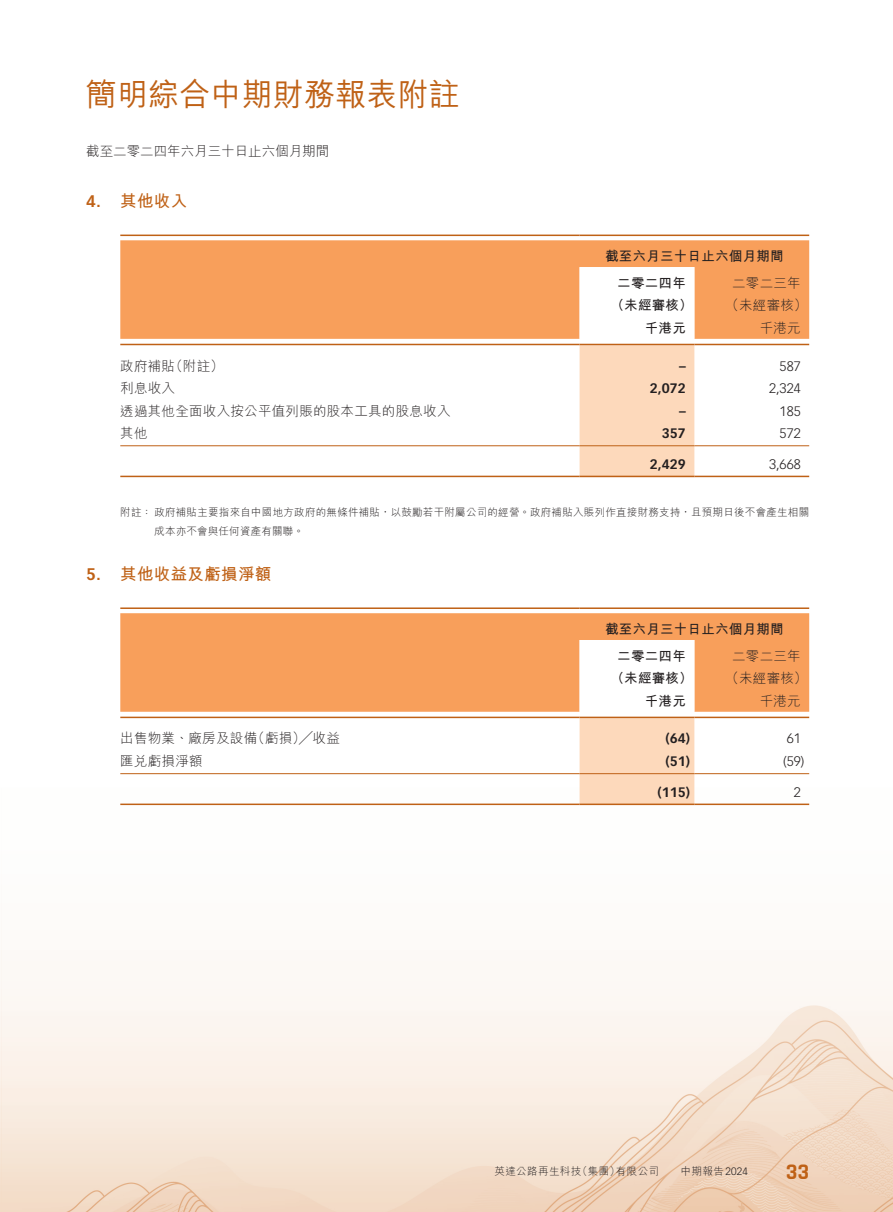
<style>
.page{position:relative;width:893px;height:1212px;background:#fff}
.page>*{position:absolute;margin:0;border:0;box-sizing:border-box;transform-origin:0 0}
.t1{font:500 31.5px "M Hei HK";letter-spacing:.02em;color:#bf6116}
.t2{font:700 22.5px "Rajdhani";color:#bf6116}
._01_H1{font:700 16.5px "M Hei HK";letter-spacing:.02em;color:#bf6116}
._50_Table_txt{font:300 13.5px "M Hei HK";letter-spacing:.02em;color:#231f20}
._50_Table_txt-2{font:700 13.5px "M Hei HK";letter-spacing:.02em;color:#231f20}
._50_Table_txt-3{font:700 13.5px "Vectora LT Std";color:#231f20}
._50_Table_txt-4{font:300 13.5px "Vectora LT Std";color:#231f20}
._50_Table_txt-5{font:300 13.5px "M Hei HK";color:#231f20}
._06_Notes{font:300 10.5px/19.5px "M Hei HK";letter-spacing:.025em;color:#231f20}
.s1{font-family:"Vectora LT Std"}
</style>
<div class="page">
<img style="left:0;top:607px;width:893px;height:605px">
<div style="left:120px;top:240px;width:689px;height:99px;background:#f89f5b"></div>
<svg style="left:580px;top:267px;width:114px;height:72px"></svg>
<div style="left:580px;top:345px;width:114px;height:131px;background:#fdd9bb"></div>
<hr style="left:120px;top:235px;width:460px;height:1px;background:#bf6116">
<hr style="left:580px;top:235px;width:229px;height:1px;background:#bf6116">
<hr style="left:120px;top:344px;width:460px;height:1px;background:#bf6116">
<hr style="left:580px;top:344px;width:114px;height:1px;background:#bf6116">
<hr style="left:694px;top:344px;width:115px;height:1px;background:#bf6116">
<hr style="left:120px;top:445px;width:460px;height:1px;background:#bf6116">
<hr style="left:580px;top:445px;width:114px;height:1px;background:#bf6116">
<hr style="left:694px;top:445px;width:115px;height:1px;background:#bf6116">
<hr style="left:120px;top:476px;width:460px;height:1px;background:#bf6116">
<hr style="left:580px;top:476px;width:114px;height:1px;background:#bf6116">
<hr style="left:694px;top:476px;width:115px;height:1px;background:#bf6116">
<div style="left:120px;top:613px;width:689px;height:99px;background:#f89f5b"></div>
<svg style="left:580px;top:640px;width:114px;height:72px"></svg>
<div style="left:580px;top:718px;width:114px;height:85px;background:#fdd9bb"></div>
<hr style="left:120px;top:607px;width:460px;height:2px;background:#bf6116">
<hr style="left:580px;top:607px;width:229px;height:2px;background:#bf6116">
<hr style="left:120px;top:717px;width:460px;height:1px;background:#bf6116">
<hr style="left:580px;top:717px;width:114px;height:1px;background:#bf6116">
<hr style="left:694px;top:717px;width:115px;height:1px;background:#bf6116">
<hr style="left:120px;top:773px;width:460px;height:1px;background:#bf6116">
<hr style="left:580px;top:773px;width:114px;height:1px;background:#bf6116">
<hr style="left:694px;top:773px;width:115px;height:1px;background:#bf6116">
<hr style="left:120px;top:803px;width:460px;height:2px;background:#bf6116">
<hr style="left:580px;top:803px;width:114px;height:2px;background:#bf6116">
<hr style="left:694px;top:803px;width:115px;height:2px;background:#bf6116">
<h1 class="t1" style="left:86px;top:72px;width:375px">簡明綜合中期財務報表附註</h1>
<p class="_50_Table_txt-5" style="left:86px;top:144px;width:244px">截至二零二四年六月三十日止六個月期間</p>
<p class="_01_H1" style="left:86px;top:189px;width:103px"><span class="s1">4.</span> 其他收入</p>
<p class="_50_Table_txt-2" style="left:605px;top:246px;width:180px">截至六月三十日止六個月期間</p>
<p class="_50_Table_txt-2" style="left:617px;top:273px;width:70px">二零二四年</p>
<p class="_50_Table_txt" style="left:732px;top:276px;width:70px">二零二三年</p>
<p class="_50_Table_txt-2" style="left:611px;top:296px;width:83px">（未經審核）</p>
<p class="_50_Table_txt" style="left:726px;top:298px;width:83px">（未經審核）</p>
<p class="_50_Table_txt-2" style="left:645px;top:318px;width:43px">千港元</p>
<p class="_50_Table_txt" style="left:760px;top:321px;width:43px">千港元</p>
<p class="_50_Table_txt" style="left:120px;top:359px;width:105px">政府補貼（附註）</p>
<p class="_50_Table_txt-3" style="left:679px;top:357px;width:8px">–</p>
<p class="_50_Table_txt-4" style="left:780px;top:358px;width:23px">587</p>
<p class="_50_Table_txt" style="left:120px;top:381px;width:56px">利息收入</p>
<p class="_50_Table_txt-3" style="left:650px;top:380px;width:37px">2,072</p>
<p class="_50_Table_txt-4" style="left:769px;top:380px;width:33px">2,324</p>
<p class="_50_Table_txt" style="left:120px;top:404px;width:332px">透過其他全面收入按公平值列賬的股本工具的股息收入</p>
<p class="_50_Table_txt-3" style="left:679px;top:402px;width:8px">–</p>
<p class="_50_Table_txt-4" style="left:780px;top:403px;width:23px">185</p>
<p class="_50_Table_txt" style="left:120px;top:426px;width:29px">其他</p>
<p class="_50_Table_txt-3" style="left:662px;top:425px;width:25px">357</p>
<p class="_50_Table_txt-4" style="left:780px;top:425px;width:23px">572</p>
<p class="_50_Table_txt-3" style="left:650px;top:456px;width:37px">2,429</p>
<p class="_50_Table_txt-4" style="left:769px;top:456px;width:33px">3,668</p>
<p class="_06_Notes" style="left:154px;top:502px;width:656px;text-indent:-34px">附註：政府補貼主要指來自中國地方政府的無條件補貼，以鼓勵若干附屬公司的經營。政府補貼入賬列作直接財務支持，且預期日後不會產生相關成本亦不會與任何資產有關聯。</p>
<p class="_01_H1" style="left:86px;top:562px;width:187px"><span class="s1">5.</span> 其他收益及虧損淨額</p>
<p class="_50_Table_txt-2" style="left:605px;top:619px;width:180px">截至六月三十日止六個月期間</p>
<p class="_50_Table_txt-2" style="left:617px;top:646px;width:70px">二零二四年</p>
<p class="_50_Table_txt" style="left:732px;top:649px;width:70px">二零二三年</p>
<p class="_50_Table_txt-2" style="left:611px;top:668px;width:83px">（未經審核）</p>
<p class="_50_Table_txt" style="left:726px;top:671px;width:83px">（未經審核）</p>
<p class="_50_Table_txt-2" style="left:645px;top:691px;width:43px">千港元</p>
<p class="_50_Table_txt" style="left:760px;top:694px;width:43px">千港元</p>
<p class="_50_Table_txt" style="left:120px;top:731px;width:221px">出售物業、廠房及設備（虧損）╱收益</p>
<p class="_50_Table_txt-3" style="left:666px;top:730px;width:26px">(64)</p>
<p class="_50_Table_txt-4" style="left:787px;top:731px;width:16px">61</p>
<p class="_50_Table_txt" style="left:120px;top:754px;width:84px">匯兌虧損淨額</p>
<p class="_50_Table_txt-3" style="left:666px;top:753px;width:26px">(51)</p>
<p class="_50_Table_txt-4" style="left:783px;top:753px;width:23px">(59)</p>
<p class="_50_Table_txt-3" style="left:658px;top:784px;width:34px">(115)</p>
<p class="_50_Table_txt-4" style="left:794px;top:784px;width:9px">2</p>
<p class="_06_Notes" style="left:494px;top:1161px;width:166px">英達公路再生科技（集團）有限公司</p>
<p class="_06_Notes" style="left:681px;top:1161px;width:69px">中期報告<span class="s1">2024</span></p>
<h2 class="t2" style="left:786px;top:1158px;width:24px">33</h2>
</div>
